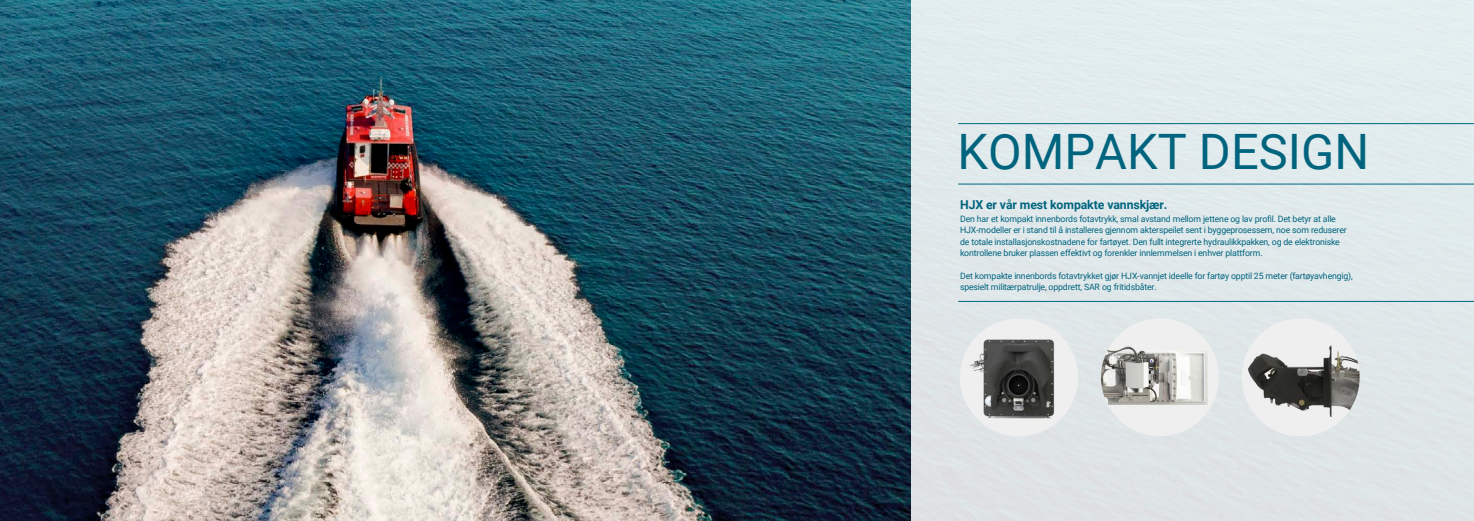
<style>
.page{position:relative;width:1474px;height:521px;background:#fff}
.page>*{position:absolute;margin:0;border:0;box-sizing:border-box;transform-origin:0 0}
.t1{font:48.82px "Roboto";color:#00647f}
.t2{font:700 12.25px "Roboto";letter-spacing:-.005em;color:#00647f}
.t3{font:8.75px/11.4px "Roboto";letter-spacing:-.02em;color:#00647f}
</style>
<div class="page">
<img style="left:0;top:0;width:911px;height:521px">
<div style="left:911px;top:0;width:562px;height:521px;background:#e0e9eb"></div>
<hr style="left:958px;top:123px;width:515px;height:1px;background:#00647f">
<hr style="left:958px;top:184px;width:515px;height:1px;background:#00647f">
<hr style="left:958px;top:301px;width:515px;height:1px;background:#00647f">
<div style="left:960px;top:318px;width:117px;height:118px;background:#efefef;border-radius:50%"></div>
<img style="left:964px;top:327px;width:113px;height:109px">
<div style="left:1100px;top:318px;width:118px;height:118px;background:#efefef;border-radius:50%"></div>
<img style="left:1100px;top:324px;width:118px;height:99px">
<div style="left:1241px;top:318px;width:118px;height:118px;background:#efefef;border-radius:50%"></div>
<img style="left:1241px;top:333px;width:118px;height:102px">
<p class="t1" style="left:957px;top:118px;width:413px">KOMPAKT DESIGN</p>
<p class="t2" style="left:960px;top:196px;width:209px">HJX er vår mest kompakte vannskjær.</p>
<p class="t3" style="left:960px;top:213px;width:388px">Den har et kompakt innenbords fotavtrykk, smal avstand mellom jettene og lav profil. Det betyr at alle HJX-modeller er i stand til å installeres gjennom akterspeilet sent i byggeprosessem, noe som reduserer de totale installasjonskostnadene for fartøyet. Den fullt integrerte hydraulikkpakken, og de elektroniske kontrollene bruker plassen effektivt og forenkler innlemmelsen i enhver plattform.</p>
<p class="t3" style="left:960px;top:270px;width:394px">Det kompakte innenbords fotavtrykket gjør HJX-vannjet ideelle for fartøy opptil 25 meter (fartøyavhengig), spesielt militærpatrulje, oppdrett, SAR og fritidsbåter.</p>
</div>
